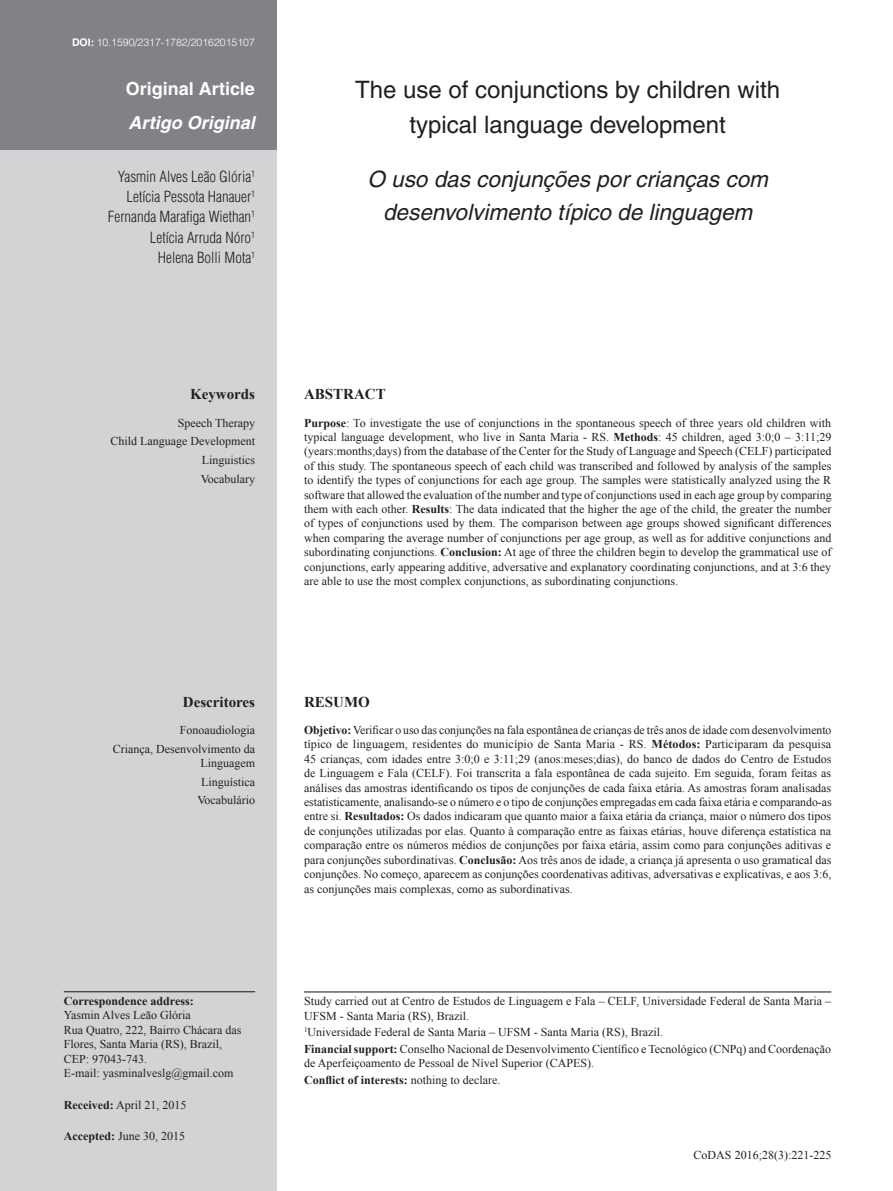
<style>
.page{position:relative;width:893px;height:1191px;background:#fff}
.page>*{position:absolute;margin:0;border:0;box-sizing:border-box;transform-origin:0 0}
.ArticleTitle{font:24px/34.5px "Helvetica";color:#231f20;text-align:center}
.ArticleTitle-Trans1{font:italic 22.5px/33px "Helvetica";color:#231f20;text-align:center}
.ArticleTypeAlt{font:700 18px "Helvetica";color:#fff}
.ArticleType-Trans1Al{font:italic 700 18px "Helvetica";color:#fff}
.Authors{font:300 condensed 15px "Helvetica";color:#231f20}
.KeywordsTitle-Trans1{font:700 15px "Times New Roman";color:#231f20}
.KeywordsTitle{font:700 15px "Times New Roman";color:#231f20}
.AbstractTitle{font:700 15px "Times New Roman";color:#231f20}
.AbstractTitle-Trans1{font:700 15px "Times New Roman";color:#231f20}
.Abstract{font:12px/14.4px "Times New Roman";color:#231f20;text-align:justify}
.Correspondence{font:12px/14.4px "Times New Roman";color:#231f20}
.fnSupported-by{font:12px/14.4px "Times New Roman";color:#231f20}
.fnArticleOther{font:12px/14.4px "Times New Roman";color:#231f20}
.Keywords-Trans1{font:12px/14.4px "Times New Roman";color:#231f20;text-align:right}
.Affiliations{font:12px "Times New Roman";color:#231f20}
.Keywords{font:12px "Times New Roman";color:#231f20}
.History{font:12px "Times New Roman";color:#231f20}
.fnConflict{font:700 12px "Times New Roman";color:#231f20}
.pubNameFooter{font:12px "Times New Roman";color:#231f20}
.ArticleDOIAlt{font:300 10.5px "Helvetica";color:#fff}
.s1{font-weight:700}
.s2{font-weight:400}
</style>
<div class="page">
<div style="left:0;top:149px;width:276px;height:1042px;background:#d1d3d4"></div>
<div style="left:0;top:0;width:276px;height:149px;background:#808285"></div>
<hr style="left:64px;top:991px;width:191px;height:1px;background:#231f20">
<hr style="left:304px;top:991px;width:527px;height:1px;background:#231f20">
<p class="ArticleDOIAlt" style="left:72px;top:35px;width:184px"><span class="s1">DOI:</span> 10.1590/2317-1782/20162015107</p>
<p class="ArticleTypeAlt" style="left:126px;top:77px;width:131px">Original Article</p>
<p class="ArticleType-Trans1Al" style="left:129px;top:112px;width:128px">Artigo Original</p>
<p class="Authors" style="left:118px;top:167px;width:139px">Yasmin Alves Leão Glória<sup>1</sup></p>
<p class="Authors" style="left:127px;top:187px;width:130px">Letícia Pessota Hanauer<sup>1</sup></p>
<p class="Authors" style="left:108px;top:208px;width:149px">Fernanda Marafiga Wiethan<sup>1</sup></p>
<p class="Authors" style="left:150px;top:228px;width:107px">Letícia Arruda Nóro<sup>1</sup></p>
<p class="Authors" style="left:158px;top:248px;width:99px">Helena Bolli Mota<sup>1</sup></p>
<p class="ArticleTitle" style="left:355px;top:72px;width:427px">The use of conjunctions by children with typical language development</p>
<p class="ArticleTitle-Trans1" style="left:367px;top:162px;width:402px">O uso das conjunções por crianças com desenvolvimento típico de linguagem</p>
<p class="KeywordsTitle" style="left:190px;top:384px;width:66px">Keywords</p>
<p class="Keywords" style="left:178px;top:414px;width:79px">Speech Therapy</p>
<p class="Keywords" style="left:110px;top:433px;width:146px">Child Language Development</p>
<p class="Keywords" style="left:202px;top:452px;width:55px">Linguistics</p>
<p class="Keywords" style="left:201px;top:470px;width:56px">Vocabulary</p>
<p class="KeywordsTitle-Trans1" style="left:183px;top:691px;width:74px">Descritores</p>
<p class="Keywords-Trans1" style="left:180px;top:722px;width:77px">Fonoaudiologia</p>
<p class="Keywords-Trans1" style="left:113px;top:741px;width:144px">Criança, Desenvolvimento da<br>Linguagem</p>
<p class="Keywords-Trans1" style="left:201px;top:774px;width:55px">Linguística</p>
<p class="Keywords-Trans1" style="left:197px;top:793px;width:59px">Vocabulário</p>
<p class="Correspondence" style="left:64px;top:993px;width:179px"><span class="s1">Correspondence address:<br></span>Yasmin Alves Leão Glória<br>Rua Quatro, 222, Bairro Chácara das<br>Flores, Santa Maria (RS), Brazil,<br>CEP: 97043-743.<br>E-mail: yasminalveslg@gmail.com</p>
<p class="History" style="left:64px;top:1096px;width:124px"><span class="s1">Received:</span> April 21, 2015</p>
<p class="History" style="left:64px;top:1127px;width:123px"><span class="s1">Accepted:</span> June 30, 2015</p>
<p class="AbstractTitle" style="left:304px;top:384px;width:83px">ABSTRACT</p>
<p class="Abstract" style="left:304px;top:415px;width:529px"><span class="s1">Purpose</span>: To investigate the use of conjunctions in the spontaneous speech of three years old children with typical language development, who live in Santa Maria - RS. <span class="s1">Methods</span>: 45 children, aged 3:0;0 – 3:11;29 (years:months;days) from the database of the Center for the Study of Language and Speech (CELF) participated of this study. The spontaneous speech of each child was transcribed and followed by analysis of the samples to identify the types of conjunctions for each age group. The samples were statistically analyzed using the R software that allowed the evaluation of the number and type of conjunctions used in each age group by comparing them with each other. <span class="s1">Results</span>: The data indicated that the higher the age of the child, the greater the number of types of conjunctions used by them. The comparison between age groups showed significant differences when comparing the average number of conjunctions per age group, as well as for additive conjunctions and subordinating conjunctions. <span class="s1">Conclusion:</span> At age of three the children begin to develop the grammatical use of conjunctions, early appearing additive, adversative and explanatory coordinating conjunctions, and at 3:6 they are able to use the most complex conjunctions, as subordinating conjunctions.</p>
<p class="AbstractTitle-Trans1" style="left:304px;top:691px;width:67px">RESUMO</p>
<p class="Abstract" style="left:304px;top:722px;width:529px"><span class="s1">Objetivo:</span> Verificar o uso das conjunções na fala espontânea de crianças de três anos de idade com desenvolvimento típico de linguagem, residentes do município de Santa Maria - RS. <span class="s1">Métodos:</span> Participaram da pesquisa 45 crianças, com idades entre 3:0;0 e 3:11;29 (anos:meses;dias), do banco de dados do Centro de Estudos de Linguagem e Fala (CELF). Foi transcrita a fala espontânea de cada sujeito. Em seguida, foram feitas as análises das amostras identificando os tipos de conjunções de cada faixa etária. As amostras foram analisadas estatisticamente, analisando-se o número e o tipo de conjunções empregadas em cada faixa etária e comparando‑as entre si. <span class="s1">Resultados:</span> Os dados indicaram que quanto maior a faixa etária da criança, maior o número dos tipos de conjunções utilizadas por elas. Quanto à comparação entre as faixas etárias, houve diferença estatística na comparação entre os números médios de conjunções por faixa etária, assim como para conjunções aditivas e para conjunções subordinativas. <span class="s1">Conclusão:</span> Aos três anos de idade, a criança já apresenta o uso gramatical das conjunções. No começo, aparecem as conjunções coordenativas aditivas, adversativas e explicativas, e aos 3:6, as conjunções mais complexas, como as subordinativas.</p>
<p class="fnArticleOther" style="left:304px;top:993px;width:529px">Study carried out at Centro de Estudos de Linguagem e Fala – CELF, Universidade Federal de Santa Maria –<br>UFSM - Santa Maria (RS), Brazil.</p>
<p class="Affiliations" style="left:304px;top:1024px;width:361px"><sup>1</sup>Universidade Federal de Santa Maria – UFSM - Santa Maria (RS), Brazil.</p>
<p class="fnSupported-by" style="left:304px;top:1041px;width:528px"><span class="s1">Financial support:</span> Conselho Nacional de Desenvolvimento Científico e Tecnológico (CNPq) and Coordenação de Aperfeiçoamento de Pessoal de Nível Superior (CAPES).</p>
<p class="fnConflict" style="left:304px;top:1071px;width:198px">Conflict of interests: <span class="s2">nothing to declare.</span></p>
<p class="pubNameFooter" style="left:694px;top:1147px;width:139px">CoDAS 2016;28(3):221-225</p>
</div>
